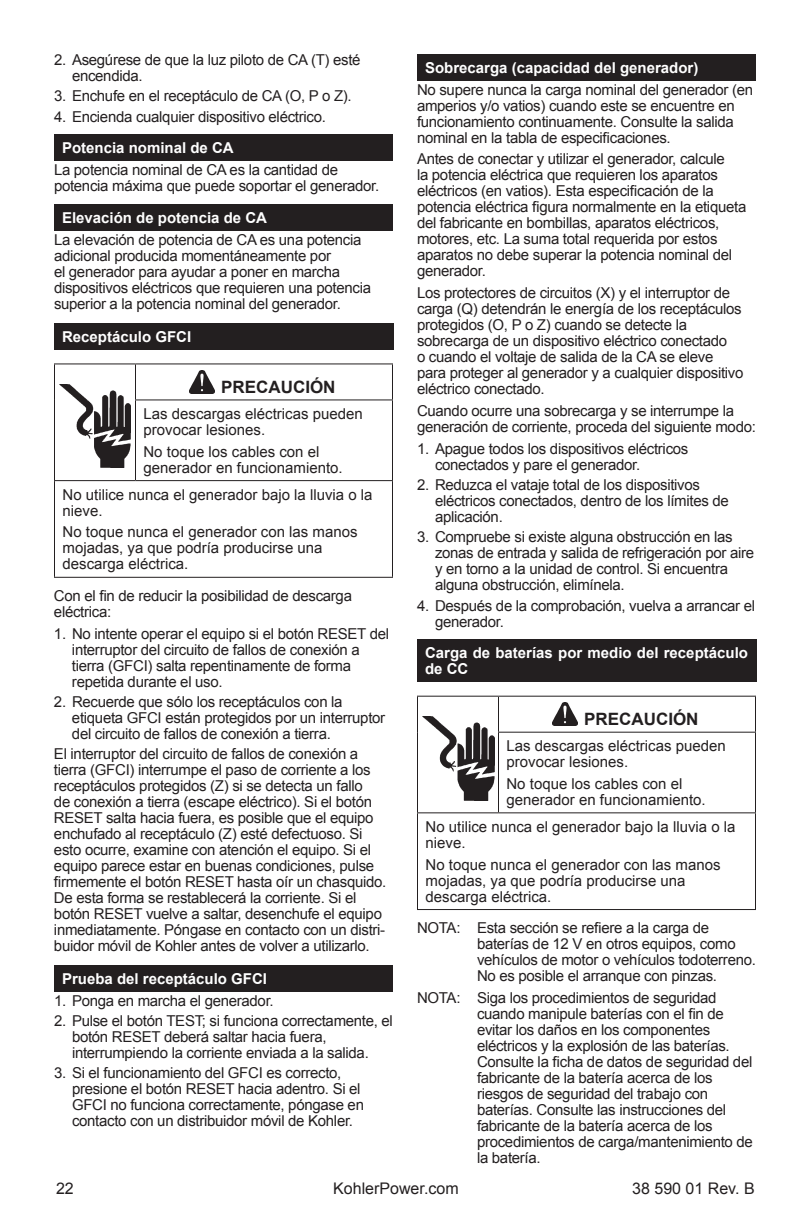
<style>
.page{position:relative;width:792px;height:1224px;background:#fff}
.page>*{position:absolute;margin:0;border:0;box-sizing:border-box;transform-origin:0 0}
.t1{font:700 17px "Arial";color:#231f20}
.t2{font:16px "Arial";color:#231f20}
.t3{font:15px/16px "Arial";letter-spacing:-.02em;color:#231f20}
.t4{font:15px/16px "Arial";color:#231f20}
.t5{font:700 15px/16px "Arial";color:#fff}
</style>
<div class="page">
<div style="left:54px;top:134px;width:339px;height:27px;background:#231f20"></div>
<div style="left:54px;top:204px;width:339px;height:27px;background:#231f20"></div>
<div style="left:54px;top:323px;width:339px;height:27px;background:#231f20"></div>
<hr style="left:54px;top:363px;width:82px;height:1px;background:#231f20">
<hr style="left:54px;top:364px;width:1px;height:36px;background:#231f20">
<hr style="left:136px;top:363px;width:257px;height:1px;background:#231f20">
<hr style="left:135px;top:364px;width:1px;height:35px;background:#231f20">
<hr style="left:392px;top:364px;width:1px;height:35px;background:#231f20">
<hr style="left:54px;top:400px;width:1px;height:80px;background:#231f20">
<hr style="left:135px;top:399px;width:258px;height:1px;background:#231f20">
<hr style="left:135px;top:400px;width:1px;height:80px;background:#231f20">
<hr style="left:392px;top:400px;width:1px;height:80px;background:#231f20">
<hr style="left:54px;top:480px;width:82px;height:1px;background:#231f20">
<hr style="left:54px;top:481px;width:1px;height:96px;background:#231f20">
<hr style="left:136px;top:480px;width:257px;height:1px;background:#231f20">
<hr style="left:392px;top:481px;width:1px;height:96px;background:#231f20">
<hr style="left:54px;top:577px;width:339px;height:1px;background:#231f20">
<img style="left:60px;top:385px;width:71px;height:83px">
<img style="left:190px;top:371px;width:25px;height:22px">
<div style="left:54px;top:965px;width:339px;height:27px;background:#231f20"></div>
<div style="left:417px;top:54px;width:339px;height:27px;background:#231f20"></div>
<div style="left:417px;top:639px;width:339px;height:43px;background:#231f20"></div>
<hr style="left:417px;top:696px;width:82px;height:1px;background:#231f20">
<hr style="left:417px;top:697px;width:1px;height:35px;background:#231f20">
<hr style="left:499px;top:696px;width:257px;height:1px;background:#231f20">
<hr style="left:498px;top:697px;width:1px;height:35px;background:#231f20">
<hr style="left:755px;top:697px;width:1px;height:35px;background:#231f20">
<hr style="left:417px;top:732px;width:1px;height:80px;background:#231f20">
<hr style="left:498px;top:732px;width:258px;height:1px;background:#231f20">
<hr style="left:498px;top:733px;width:1px;height:79px;background:#231f20">
<hr style="left:755px;top:733px;width:1px;height:79px;background:#231f20">
<hr style="left:417px;top:812px;width:82px;height:1px;background:#231f20">
<hr style="left:417px;top:813px;width:1px;height:96px;background:#231f20">
<hr style="left:499px;top:812px;width:257px;height:1px;background:#231f20">
<hr style="left:755px;top:813px;width:1px;height:96px;background:#231f20">
<hr style="left:417px;top:909px;width:339px;height:1px;background:#231f20">
<img style="left:423px;top:717px;width:71px;height:83px">
<img style="left:553px;top:703px;width:25px;height:23px">
<p class="t3" style="left:72px;top:52px;width:290px;text-indent:-18px">2. Asegúrese de que la luz piloto de CA (T) esté encendida.</p>
<p class="t3" style="left:54px;top:88px;width:299px">3. Enchufe en el receptáculo de CA (O, P o Z).</p>
<p class="t3" style="left:54px;top:108px;width:273px">4. Encienda cualquier dispositivo eléctrico.</p>
<p class="t5" style="left:62px;top:140px;width:173px">Potencia nominal de CA</p>
<p class="t3" style="left:54px;top:161px;width:327px">La potencia nominal de CA es la cantidad de potencia máxima que puede soportar el generador.</p>
<p class="t5" style="left:62px;top:210px;width:207px">Elevación de potencia de CA</p>
<p class="t3" style="left:54px;top:232px;width:319px">La elevación de potencia de CA es una potencia adicional producida momentáneamente por<br>el generador para ayudar a poner en marcha dispositivos eléctricos que requieren una potencia superior a la potencia nominal del generador.</p>
<p class="t5" style="left:62px;top:328px;width:131px">Receptáculo GFCI</p>
<p class="t1" style="left:221px;top:377px;width:116px">PRECAUCIÓN</p>
<p class="t4" style="left:144px;top:406px;width:221px">Las descargas eléctricas pueden provocar lesiones.</p>
<p class="t4" style="left:144px;top:443px;width:201px">No toque los cables con el generador en funcionamiento.</p>
<p class="t4" style="left:63px;top:486px;width:312px">No utilice nunca el generador bajo la lluvia o la nieve.</p>
<p class="t4" style="left:63px;top:524px;width:297px">No toque nunca el generador con las manos mojadas, ya que podría producirse una descarga eléctrica.</p>
<p class="t3" style="left:54px;top:588px;width:300px">Con el fin de reducir la posibilidad de descarga eléctrica:</p>
<p class="t3" style="left:72px;top:626px;width:319px;text-indent:-18px">1. No intente operar el equipo si el botón RESET del interruptor del circuito de fallos de conexión a tierra (GFCI) salta repentinamente de forma repetida durante el uso.</p>
<p class="t3" style="left:72px;top:694px;width:315px;text-indent:-18px">2. Recuerde que sólo los receptáculos con la etiqueta GFCI están protegidos por un interruptor del circuito de fallos de conexión a tierra.</p>
<p class="t3" style="left:54px;top:746px;width:334px">El interruptor del circuito de fallos de conexión a tierra (GFCI) interrumpe el paso de corriente a los receptáculos protegidos (Z) si se detecta un fallo<br>de conexión a tierra (escape eléctrico). Si el botón RESET salta hacia fuera, es posible que el equipo enchufado al receptáculo (Z) esté defectuoso. Si esto ocurre, examine con atención el equipo. Si el equipo parece estar en buenas condiciones, pulse firmemente el botón RESET hasta oír un chasquido.<br>De esta forma se restablecerá la corriente. Si el botón RESET vuelve a saltar, desenchufe el equipo inmediatamente. Póngase en contacto con un distri&shy;buidor móvil de Kohler antes de volver a utilizarlo.</p>
<p class="t5" style="left:62px;top:971px;width:207px">Prueba del receptáculo GFCI</p>
<p class="t3" style="left:54px;top:993px;width:221px">1. Ponga en marcha el generador.</p>
<p class="t3" style="left:72px;top:1013px;width:322px;text-indent:-18px">2. Pulse el botón TEST; si funciona correctamente, el botón RESET deberá saltar hacia fuera, interrumpiendo la corriente enviada a la salida.</p>
<p class="t3" style="left:72px;top:1065px;width:294px;text-indent:-18px">3. Si el funcionamiento del GFCI es correcto, presione el botón RESET hacia adentro. Si el GFCI no funciona correctamente, póngase en contacto con un distribuidor móvil de Kohler.</p>
<p class="t5" style="left:425px;top:60px;width:275px">Sobrecarga (capacidad del generador)</p>
<p class="t3" style="left:417px;top:81px;width:338px">No supere nunca la carga nominal del generador (en amperios y/o vatios) cuando este se encuentre en funcionamiento continuamente. Consulte la salida nominal en la tabla de especificaciones.</p>
<p class="t3" style="left:417px;top:151px;width:331px">Antes de conectar y utilizar el generador, calcule<br>la potencia eléctrica que requieren los aparatos eléctricos (en vatios). Esta especificación de la potencia eléctrica figura normalmente en la etiqueta del fabricante en bombillas, aparatos eléctricos, motores, etc. La suma total requerida por estos aparatos no debe superar la potencia nominal del generador.</p>
<p class="t3" style="left:417px;top:285px;width:328px">Los protectores de circuitos (X) y el interruptor de carga (Q) detendrán le energía de los receptáculos protegidos (O, P o Z) cuando se detecte la sobrecarga de un dispositivo eléctrico conectado<br>o cuando el voltaje de salida de la CA se eleve para proteger al generador y a cualquier dispositivo eléctrico conectado.</p>
<p class="t3" style="left:417px;top:403px;width:340px">Cuando ocurre una sobrecarga y se interrumpe la generación de corriente, proceda del siguiente modo:</p>
<p class="t3" style="left:435px;top:441px;width:255px;text-indent:-18px">1. Apague todos los dispositivos eléctricos conectados y pare el generador.</p>
<p class="t3" style="left:435px;top:477px;width:295px;text-indent:-18px">2. Reduzca el vataje total de los dispositivos eléctricos conectados, dentro de los límites de aplicación.</p>
<p class="t3" style="left:435px;top:529px;width:321px;text-indent:-18px">3. Compruebe si existe alguna obstrucción en las zonas de entrada y salida de refrigeración por aire y en torno a la unidad de control. Si encuentra alguna obstrucción, elimínela.</p>
<p class="t3" style="left:435px;top:597px;width:322px;text-indent:-18px">4. Después de la comprobación, vuelva a arrancar el generador.</p>
<p class="t5" style="left:425px;top:645px;width:325px">Carga de baterías por medio del receptáculo de CC</p>
<p class="t1" style="left:584px;top:709px;width:116px">PRECAUCIÓN</p>
<p class="t4" style="left:507px;top:738px;width:221px">Las descargas eléctricas pueden provocar lesiones.</p>
<p class="t4" style="left:507px;top:776px;width:201px">No toque los cables con el generador en funcionamiento.</p>
<p class="t4" style="left:426px;top:819px;width:312px">No utilice nunca el generador bajo la lluvia o la nieve.</p>
<p class="t4" style="left:426px;top:856px;width:297px">No toque nunca el generador con las manos mojadas, ya que podría producirse una descarga eléctrica.</p>
<p class="t3" style="left:477px;top:920px;width:280px;text-indent:-60px">NOTA: Esta sección se refiere a la carga de baterías de 12 V en otros equipos, como vehículos de motor o vehículos todoterreno.<br>No es posible el arranque con pinzas.</p>
<p class="t3" style="left:477px;top:990px;width:277px;text-indent:-60px">NOTA: Siga los procedimientos de seguridad cuando manipule baterías con el fin de evitar los daños en los componentes eléctricos y la explosión de las baterías.<br>Consulte la ficha de datos de seguridad del fabricante de la batería acerca de los riesgos de seguridad del trabajo con baterías. Consulte las instrucciones del fabricante de la batería acerca de los procedimientos de carga/mantenimiento de la batería.</p>
<p class="t2" style="left:56px;top:1179px;width:19px">22</p>
<p class="t2" style="left:333px;top:1179px;width:127px">KohlerPower.com</p>
<p class="t2" style="left:632px;top:1179px;width:124px">38 590 01 Rev. B</p>
</div>
